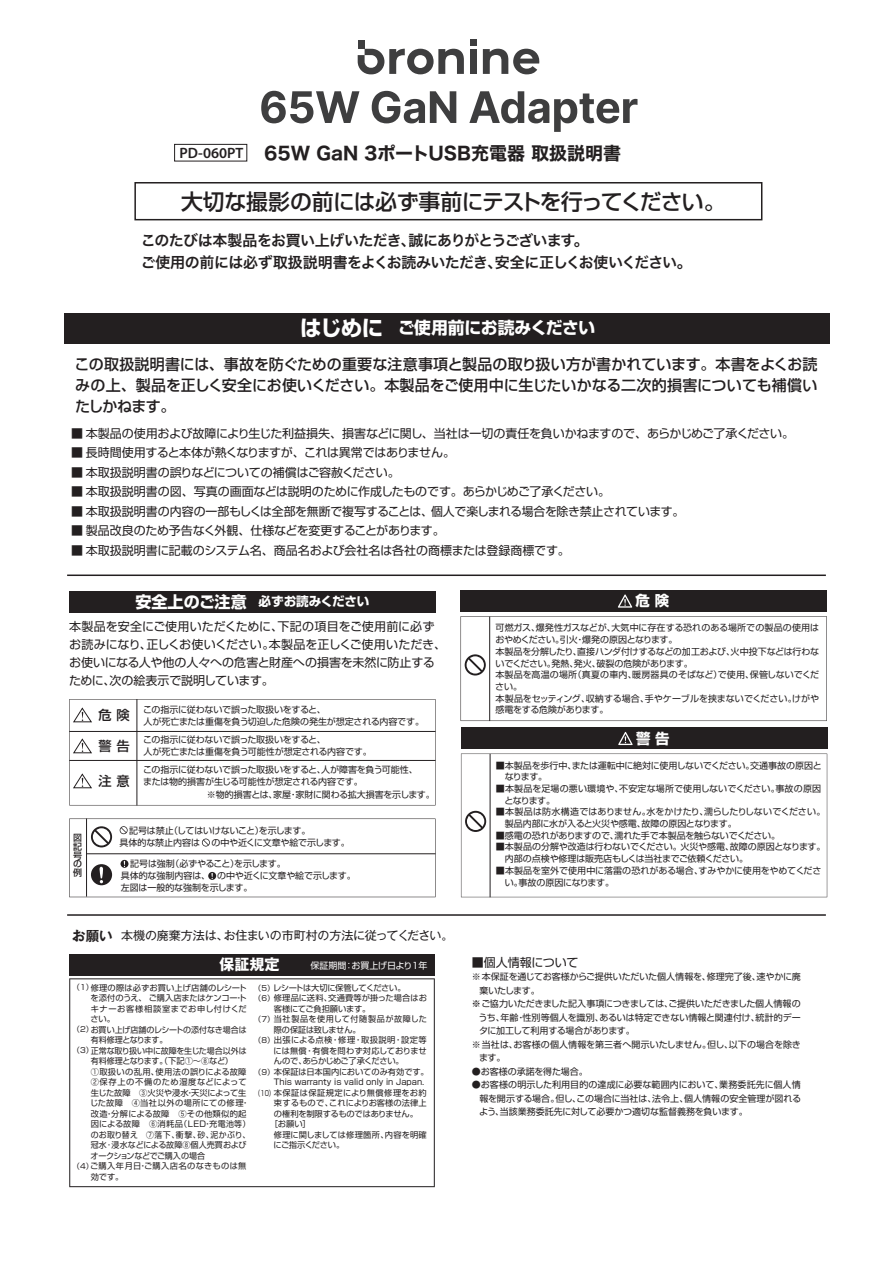
<style>
.page{position:relative;width:893px;height:1263px;background:#fff}
.page>*{position:absolute;margin:0;border:0;box-sizing:border-box;transform-origin:0 0}
.t1{font:500 21.9px "Shin Go Pro";letter-spacing:-.03em;color:#231f20}
.t2{font:18px "Hira Kaku Std N W7";color:#231f20}
.t3{font:700 16.8px "Shin Go Pro";letter-spacing:-.02em;color:#fff}
.t4{font:500 15.15px/21px "Shin Go Pro";letter-spacing:-.01em;color:#231f20;text-align:justify}
.t5{font:15px/21.6px "Hiragino Sans W6";letter-spacing:-.04em;color:#231f20}
.t6{font:600 15px "Myriad Pro";color:#231f20}
.t7{font:700 15px "Gothic MB101 Pro";color:#fff}
.t8{font:700 14.4px "Shin Go Pro";color:#fff}
.t9{font:500 13.2px "Shin Go Pro";color:#231f20}
.t10{font:700 12.6px "Shin Go Pro";letter-spacing:-.01em;color:#fff}
.t11{font:12px/18px "Shin Go Pro";letter-spacing:-.01em;color:#231f20}
.t12{font:12px "Gothic MB101 Pro";letter-spacing:-.01em;color:#231f20}
.t13{font:9px/11.7px "Shin Go Pro";letter-spacing:-.01em;color:#231f20}
.t14{font:9px/11.7px "Shin Go Pro";letter-spacing:.01em;color:#231f20}
.t15{font:9px "Shin Go Pro";letter-spacing:.015em;color:#231f20}
.t16{font:9px "Shin Go Pro";letter-spacing:-.03em;color:#231f20}
.t17{font:9px "Shin Go Pro";letter-spacing:-.045em;color:#231f20}
.t18{font:9px "Shin Go Pro";letter-spacing:-.01em;color:#fff}
.t19{font:500 9px/8.9px "Shin Go Pro";color:#231f20;text-align:justify}
.t20{font:8.25px/10.5px "Shin Go Pro";color:#231f20}
.t21{font:8.25px "Shin Go Pro";letter-spacing:-.055em;color:#231f20}
.t22{font:8.25px "Shin Go Pro";letter-spacing:.055em;color:#231f20}
.t23{font:8.25px "Shin Go Pro";letter-spacing:.05em;color:#231f20}
.t24{font:8.25px "Shin Go Pro";letter-spacing:.075em;color:#231f20}
.t25{font:8.25px "Shin Go Pro";letter-spacing:-.025em;color:#231f20}
.t26{font:8.25px "Shin Go Pro";letter-spacing:-.045em;color:#231f20}
.t27{font:8.25px "Shin Go Pro";letter-spacing:-.03em;color:#231f20}
.t28{font:7.5px "Shin Go Pro";color:#231f20}
.s1{font-size:21.45px}
.s2{font-size:16.05px}
.s3{font-family:"Gothic MB101 Pro De";font-weight:700;font-size:13.5px}
.s4{font-size:7.5px}
</style>
<div class="page">
<div style="left:470px;top:40px;width:7px;height:6px;background:#3e3e3f"></div>
<div style="left:470px;top:49px;width:7px;height:25px;background:#3e3e3f"></div>
<div style="left:358px;top:40px;width:7px;height:9px;background:#3e3e3f"></div>
<svg style="left:358px;top:49px;width:106px;height:25px"></svg>
<svg style="left:483px;top:49px;width:57px;height:25px"></svg>
<svg style="left:261px;top:91px;width:98px;height:32px"></svg>
<svg style="left:372px;top:91px;width:84px;height:32px"></svg>
<svg style="left:469px;top:91px;width:168px;height:41px"></svg>
<div style="left:69px;top:954px;width:366px;height:21px;background:#231f20"></div>
<svg style="left:69px;top:978px;width:366px;height:209px"></svg>
<div style="left:65px;top:313px;width:765px;height:30px;background:#231f20"></div>
<div style="left:460px;top:590px;width:367px;height:22px;background:#231f20"></div>
<svg style="left:618px;top:594px;width:14px;height:14px"></svg>
<svg style="left:460px;top:616px;width:367px;height:105px"></svg>
<hr style="left:489px;top:617px;width:1px;height:104px;background:#231f20">
<div style="left:69px;top:591px;width:367px;height:21px;background:#231f20"></div>
<svg style="left:69px;top:699px;width:367px;height:106px"></svg>
<svg style="left:69px;top:818px;width:367px;height:79px"></svg>
<hr style="left:86px;top:818px;width:1px;height:78px;background:#231f20">
<hr style="left:87px;top:853px;width:349px;height:1px;background:#231f20">
<div style="left:461px;top:728px;width:366px;height:21px;background:#231f20"></div>
<svg style="left:618px;top:732px;width:15px;height:13px"></svg>
<svg style="left:461px;top:754px;width:366px;height:143px"></svg>
<hr style="left:490px;top:754px;width:1px;height:143px;background:#231f20">
<div style="left:134px;top:182px;width:628px;height:38px;border:2px solid #231f20"></div>
<hr style="left:67px;top:574px;width:759px;height:2px;background:#231f20">
<hr style="left:67px;top:914px;width:759px;height:2px;background:#231f20">
<div style="left:174px;top:144px;width:73px;height:17px;border:1px solid #231f20"></div>
<h3 class="t6" style="left:179px;top:144px;width:65px">PD-060PT</h3>
<h2 class="t2" style="left:264px;top:139px;width:358px">65W GaN 3ポートUSB充電器 取扱説明書</h2>
<h1 class="t1" style="left:181px;top:184px;width:546px">大切な撮影の前には必ず事前にテストを行ってください。</h1>
<h3 class="t5" style="left:141px;top:229px;width:553px">このたびは本製品をお買い上げいただき、誠にありがとうございます。<br>ご使用の前には必ず取扱説明書をよくお読みいただき、安全に正しくお使いください。</h3>
<h3 class="t3" style="left:300px;top:314px;width:297px"><span class="s1">はじめに</span> ご使用前にお読みください</h3>
<h3 class="t4" style="left:75px;top:352px;width:744px">この取扱説明書には、事故を防ぐための重要な注意事項と製品の取り扱い方が書かれています。本書をよくお読みの上、製品を正しく安全にお使いください。本製品をご使用中に生じたいかなる二次的損害についても補償いたしかねます。</h3>
<h3 class="t11" style="left:71px;top:423px;width:724px">■ 本製品の使用および故障により生じた利益損失、損害などに関し、当社は一切の責任を負いかねますので、あらかじめご了承ください。</h3>
<h3 class="t11" style="left:71px;top:442px;width:385px">■ 長時間使用すると本体が熱くなりますが、これは異常ではありません。</h3>
<h3 class="t11" style="left:71px;top:462px;width:330px">■ 本取扱説明書の誤りなどについての補償はご容赦ください。</h3>
<h3 class="t11" style="left:71px;top:481px;width:540px">■ 本取扱説明書の図、写真の画面などは説明のために作成したものです。あらかじめご了承ください。</h3>
<h3 class="t11" style="left:71px;top:501px;width:615px">■ 本取扱説明書の内容の一部もしくは全部を無断で複写することは、個人で楽しまれる場合を除き禁止されています。</h3>
<h3 class="t11" style="left:71px;top:520px;width:375px">■ 製品改良のため予告なく外観、仕様などを変更することがあります。</h3>
<h3 class="t11" style="left:71px;top:540px;width:500px">■ 本取扱説明書に記載のシステム名、商品名および会社名は各社の商標または登録商標です。</h3>
<h3 class="t10" style="left:135px;top:591px;width:235px"><span class="s2">安全上のご注意</span> 必ずお読みください</h3>
<h3 class="t11" style="left:69px;top:616px;width:379px">本製品を安全にご使用いただくために、下記の項目をご使用前に必ずお読みになり、正しくお使いください。本製品を正しくご使用いただき、お使いになる人や他の人々への危害と財産への損害を未然に防止するために、次の絵表示で説明しています。</h3>
<h3 class="t9" style="left:99px;top:704px;width:32px">危 険</h3>
<p class="t13" style="left:143px;top:703px;width:282px">この指示に従わないで誤った取扱いをすると、<br>人が死亡または重傷を負う切迫した危険の発生が想定される内容です。</p>
<h3 class="t9" style="left:99px;top:735px;width:32px">警 告</h3>
<p class="t13" style="left:143px;top:732px;width:230px">この指示に従わないで誤った取扱いをすると、<br>人が死亡または重傷を負う可能性が想定される内容です。</p>
<h3 class="t9" style="left:99px;top:770px;width:32px">注 意</h3>
<p class="t13" style="left:143px;top:763px;width:276px">この指示に従わないで誤った取扱いをすると、人が障害を負う可能性、または物的損害が生じる可能性が想定される内容です。</p>
<p class="t19" style="left:73px;top:832px;width:10px">図記号の例</p>
<p class="t16" style="left:207px;top:787px;width:229px">※物的損害とは、家屋・家財に関わる拡大損害を示します。</p>
<p class="t13" style="left:119px;top:823px;width:232px;text-indent:10px">記号は禁止（してはいけないこと）を示します。<br>具体的な禁止内容は の中や近くに文章や絵で示します。</p>
<p class="t13" style="left:121px;top:856px;width:237px;text-indent:10px">記号は強制（必ずやること）を示します。<br>具体的な強制内容は、 の中や近くに文章や絵で示します。左図は一般的な強制を示します。</p>
<h3 class="t12" style="left:72px;top:926px;width:383px"><span class="s3">お願い</span> 本機の廃棄方法は、お住まいの市町村の方法に従ってください。</h3>
<h3 class="t7" style="left:219px;top:952px;width:61px">保証規定</h3>
<p class="t20" style="left:90px;top:981px;width:162px">修理の際は必ずお買い上げ店舗のレシートを添付のうえ、 ご購入店またはケンコー・トキナーお客様相談室までお申し付けください。<br>お買い上げ店舗のレシートの添付なき場合は有料修理となります。<br>正常な取り扱い中に故障を生じた場合以外は有料修理となります。（下記①～⑧など）<br>①取扱いの乱用、使用法の誤りによる故障<br>②保存上の不備のため湿度などによって生じた故障　③火災や浸水・天災によって生じた故障　④当社以外の場所にての修理・改造・分解による故障　⑤その他類似的起因による故障　⑥消耗品（LED・充電池等）のお取り替え　⑦落下､衝撃､砂､泥かぶり､冠水･浸水などによる故障⑧個人売買およびオークションなどでご購入の場合<br>ご購入年月日・ご購入店名のなきものは無効です。</p>
<p class="t26" style="left:273px;top:981px;width:134px">レシートは大切に保管してください。</p>
<p class="t18" style="left:310px;top:958px;width:118px">保証期間：お買上げ日より1年</p>
<p class="t28" style="left:73px;top:981px;width:22px">（1）</p>
<p class="t28" style="left:73px;top:1023px;width:22px">（2）</p>
<p class="t28" style="left:73px;top:1044px;width:22px">（3）</p>
<p class="t28" style="left:254px;top:981px;width:22px">（5）</p>
<p class="t20" style="left:254px;top:992px;width:175px"><span class="s4">（6）</span>修理品に送料、交通費等が掛った場合はお</p>
<p class="t27" style="left:274px;top:1002px;width:98px">客様にてご負担願います。</p>
<p class="t24" style="left:254px;top:1012px;width:175px"><span class="s4">（7）</span>当社製品を使用して付随製品が故障した</p>
<p class="t20" style="left:274px;top:1023px;width:88px">際の保証は致しません。</p>
<p class="t22" style="left:254px;top:1033px;width:174px"><span class="s4">（8）</span>出張による点検・修理・取扱説明・設定等</p>
<p class="t20" style="left:274px;top:1044px;width:155px">には無償・有償を問わず対応しておりませ</p>
<p class="t21" style="left:274px;top:1054px;width:131px">んので、あらかじめご了承ください。</p>
<p class="t20" style="left:254px;top:1065px;width:177px"><span class="s4">（9）</span>本保証は日本国内においてのみ有効です。</p>
<p class="t20" style="left:274px;top:1076px;width:152px">This warranty is valid only in Japan.</p>
<p class="t23" style="left:255px;top:1086px;width:174px"><span class="s4">（10）</span>本保証は保証規定により無償修理をお約</p>
<p class="t20" style="left:274px;top:1097px;width:154px">束するもので、これによりお客様の法律上</p>
<p class="t25" style="left:274px;top:1107px;width:146px">の権利を制限するものではありません。</p>
<p class="t20" style="left:270px;top:1118px;width:43px">［お願い］</p>
<p class="t20" style="left:274px;top:1128px;width:154px">修理に関しましては修理箇所、内容を明確</p>
<p class="t21" style="left:274px;top:1138px;width:72px">にご指示ください。</p>
<p class="t28" style="left:73px;top:1160px;width:22px">（4）</p>
<h3 class="t8" style="left:636px;top:590px;width:35px">危 険</h3>
<p class="t13" style="left:495px;top:621px;width:326px">可燃ガス、爆発性ガスなどが、大気中に存在する恐れのある場所での製品の使用はおやめください。引火・爆発の原因となります。<br>本製品を分解したり、直接ハンダ付けするなどの加工および、火中投下などは行わないでください。発熱、発火、破裂の危険があります。<br>本製品を高温の場所（真夏の車内、暖房器具のそばなど）で使用、保管しないでください。<br>本製品をセッティング、収納する場合、手やケーブルを挟まないでください。けがや感電をする危険があります。</p>
<h3 class="t8" style="left:636px;top:727px;width:35px">警 告</h3>
<p class="t13" style="left:505px;top:758px;width:318px;text-indent:-9px">■本製品を歩行中、または運転中に絶対に使用しないでください。交通事故の原因となります。</p>
<p class="t14" style="left:504px;top:781px;width:318px;text-indent:-9px">■本製品を足場の悪い環境や、不安定な場所で使用しないでください。事故の原因となります。</p>
<p class="t13" style="left:505px;top:805px;width:322px;text-indent:-9px">■本製品は防水構造ではありません。水をかけたり、濡らしたりしないでください。製品内部に水が入ると火災や感電、故障の原因となります。</p>
<p class="t13" style="left:496px;top:828px;width:286px">■感電の恐れがありますので、濡れた手で本製品を触らないでください。</p>
<p class="t13" style="left:505px;top:840px;width:322px;text-indent:-9px">■本製品の分解や改造は行わないでください。火災や感電、故障の原因となります。内部の点検や修理は販売店もしくは当社までご依頼ください。</p>
<p class="t13" style="left:505px;top:863px;width:318px;text-indent:-9px">■本製品を室外で使用中に落雷の恐れがある場合、すみやかに使用をやめてください。事故の原因になります。</p>
<h3 class="t11" style="left:472px;top:952px;width:108px">■個人情報について</h3>
<p class="t13" style="left:472px;top:970px;width:330px">※本保証を通じてお客様からご提供いただいた個人情報を、修理完了後、速やかに廃</p>
<p class="t13" style="left:479px;top:983px;width:62px">棄いたします。</p>
<p class="t13" style="left:472px;top:997px;width:330px">※ご協力いただきました記入事項につきましては、ご提供いただきました個人情報の</p>
<p class="t13" style="left:478px;top:1010px;width:324px">うち、年齢・性別等個人を識別、あるいは特定できない情報と関連付け、統計的デー</p>
<p class="t17" style="left:479px;top:1023px;width:157px">タに加工して利用する場合があります。</p>
<p class="t15" style="left:472px;top:1037px;width:331px">※当社は、お客様の個人情報を第三者へ開示いたしません。但し、以下の場合を除き</p>
<p class="t13" style="left:479px;top:1051px;width:28px">ます。</p>
<p class="t13" style="left:472px;top:1064px;width:118px">●お客様の承諾を得た場合。</p>
<p class="t13" style="left:479px;top:1077px;width:323px;line-height:13.5px;text-align:justify;text-indent:-7px">●お客様の明示した利用目的の達成に必要な範囲内において、業務委託先に個人情報を開示する場合。但し、この場合に当社は、法令上、個人情報の安全管理が図れるよう、当該業務委託先に対して必要かつ適切な監督義務を負います。</p>
</div>
